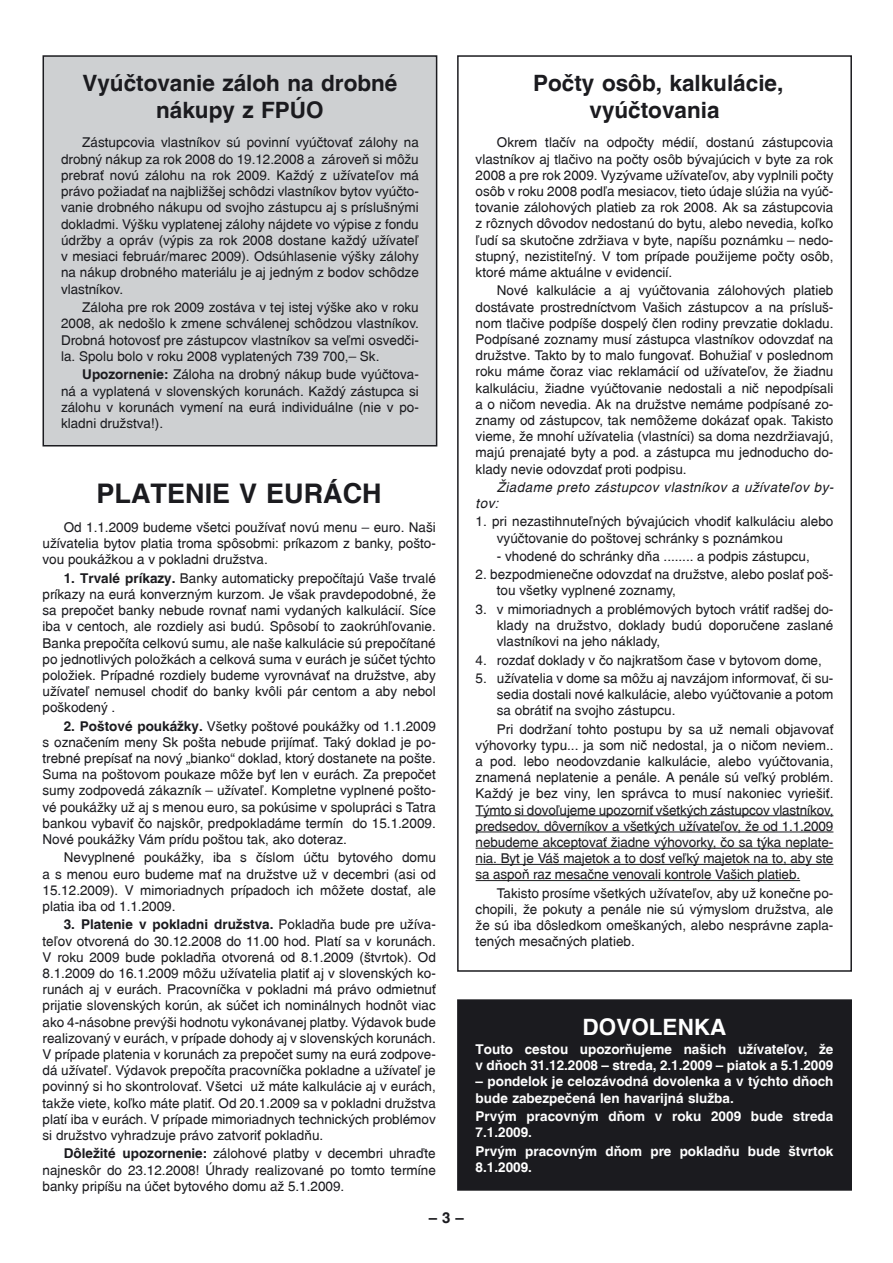
<style>
.page{position:relative;width:893px;height:1263px;background:#fff}
.page>*{position:absolute;margin:0;border:0;box-sizing:border-box;transform-origin:0 0}
.Cím_1{font:700 27px "Switzerland";color:#1b1b1f}
.Cím_2{font:700 22.5px/27px "Switzerland";color:#1b1b1f;text-align:center}
.Text{font:700 22.5px "Switzerland";color:#fff}
.Cím_2-2{font:700 15px "Switzerland";color:#1b1b1f}
.Text-2{font:13.5px/16.2px "Switzerland";color:#1b1b1f;text-align:justify}
.Felsorol_1{font:13.5px/16.2px "Switzerland";color:#1b1b1f}
.Text-3{font:700 13.5px/16.4px "Switzerland";color:#fff}
.Text-4{font:italic 13.5px/16.2px "Switzerland";letter-spacing:.03em;color:#1b1b1f}
.s1{font-weight:700}
</style>
<div class="page">
<hr style="left:476px;top:815px;width:357px;height:1px;background:#1b1b1f">
<hr style="left:476px;top:831px;width:357px;height:1px;background:#1b1b1f">
<hr style="left:476px;top:848px;width:357px;height:1px;background:#1b1b1f">
<hr style="left:476px;top:864px;width:357px;height:1px;background:#1b1b1f">
<hr style="left:476px;top:880px;width:324px;height:1px;background:#1b1b1f">
<div style="left:457px;top:55px;width:395px;height:917px;border:2px solid #1b1b1f"></div>
<div style="left:43px;top:56px;width:394px;height:390px;background:#ced0d2"></div>
<div style="left:43px;top:55px;width:394px;height:391px;border:2px solid #1b1b1f"></div>
<div style="left:458px;top:1000px;width:393px;height:190px;background:#1b1b1f"></div>
<div style="left:457px;top:999px;width:395px;height:192px;border:2px solid #1b1b1f"></div>
<p class="Cím_2" style="left:82px;top:70px;width:317px">Vyúčtovanie záloh na drobné nákupy z FPÚO</p>
<p class="Text-2" style="left:61px;top:135px;width:359px;text-indent:21px">Zástupcovia vlastníkov sú povinní vyúčtovať zálohy na drobný nákup za rok 2008 do 19.12.2008 a zároveň si môžu prebrať novú zálohu na rok 2009. Každý z užívateľov má právo požiadať na najbližšej schôdzi vlastníkov bytov vyúčto&shy;vanie drobného nákupu od svojho zástupcu aj s príslušnými dokladmi. Výšku vyplatenej zálohy nájdete vo výpise z fondu údržby a opráv (výpis za rok 2008 dostane každý užívateľ v mesiaci február/marec 2009). Odsúhlasenie výšky zálohy na nákup drobného materiálu je aj jedným z bodov schôdze vlastníkov.</p>
<p class="Text-2" style="left:61px;top:299px;width:359px;text-indent:21px">Záloha pre rok 2009 zostáva v tej istej výške ako v roku 2008, ak nedošlo k zmene schválenej schôdzou vlastníkov.<br>Drobná hotovosť pre zástupcov vlastníkov sa veľmi osvedči&shy;la. Spolu bolo v roku 2008 vyplatených 739 700,– Sk.</p>
<p class="Text-2" style="left:61px;top:366px;width:359px;text-indent:21px"><span class="s1">Upozornenie:</span> Záloha na drobný nákup bude vyúčtova&shy;ná a vyplatená v slovenských korunách. Každý zástupca si zálohu v korunách vymení na eurá individuálne (nie v po&shy;kladni družstva!).</p>
<p class="Cím_1" style="left:97px;top:477px;width:287px">PLATENIE V EURÁCH</p>
<p class="Text-2" style="left:43px;top:519px;width:395px;text-indent:21px">Od 1.1.2009 budeme všetci používať novú menu – euro. Naši užívatelia bytov platia troma spôsobmi: príkazom z banky, pošto&shy;vou poukážkou a v pokladni družstva.</p>
<p class="Text-2" style="left:43px;top:570px;width:395px;text-indent:21px"><span class="s1">1. Trvalé príkazy.</span> Banky automaticky prepočítajú Vaše trvalé príkazy na eurá konverzným kurzom. Je však pravdepodobné, že sa prepočet banky nebude rovnať nami vydaných kalkulácií. Síce iba v centoch, ale rozdiely asi budú. Spôsobí to zaokrúhľovanie.<br>Banka prepočíta celkovú sumu, ale naše kalkulácie sú prepočítané po jednotlivých položkách a celková suma v eurách je súčet týchto položiek. Prípadné rozdiely budeme vyrovnávať na družstve, aby užívateľ nemusel chodiť do banky kvôli pár centom a aby nebol poškodený .</p>
<p class="Text-2" style="left:43px;top:718px;width:395px;text-indent:21px"><span class="s1">2. Poštové poukážky.</span> Všetky poštové poukážky od 1.1.2009 s označením meny Sk pošta nebude prijímať. Taký doklad je po&shy;trebné prepísať na nový „bianko“ doklad, ktorý dostanete na pošte.<br>Suma na poštovom poukaze môže byť len v eurách. Za prepočet sumy zodpovedá zákazník – užívateľ. Kompletne vyplnené pošto&shy;vé poukážky už aj s menou euro, sa pokúsime v spolupráci s Tatra bankou vybaviť čo najskôr, predpokladáme termín do 15.1.2009.<br>Nové poukážky Vám prídu poštou tak, ako doteraz.</p>
<p class="Text-2" style="left:43px;top:849px;width:395px;text-indent:21px">Nevyplnené poukážky, iba s číslom účtu bytového domu a s menou euro budeme mať na družstve už v decembri (asi od 15.12.2009). V mimoriadnych prípadoch ich môžete dostať, ale platia iba od 1.1.2009.</p>
<p class="Text-2" style="left:43px;top:916px;width:395px;text-indent:21px"><span class="s1">3. Platenie v pokladni družstva.</span> Pokladňa bude pre užíva&shy;teľov otvorená do 30.12.2008 do 11.00 hod. Platí sa v korunách.<br>V roku 2009 bude pokladňa otvorená od 8.1.2009 (štvrtok). Od 8.1.2009 do 16.1.2009 môžu užívatelia platiť aj v slovenských ko&shy;runách aj v eurách. Pracovníčka v pokladni má právo odmietnuť prijatie slovenských korún, ak súčet ich nominálnych hodnôt viac ako 4-násobne prevýši hodnotu vykonávanej platby. Výdavok bude realizovaný v eurách, v prípade dohody aj v slovenských korunách.<br>V prípade platenia v korunách za prepočet sumy na eurá zodpove&shy;dá užívateľ. Výdavok prepočíta pracovníčka pokladne a užívateľ je povinný si ho skontrolovať. Všetci už máte kalkulácie aj v eurách, takže viete, koľko máte platiť. Od 20.1.2009 sa v pokladni družstva platí iba v eurách. V prípade mimoriadnych technických problémov si družstvo vyhradzuje právo zatvoriť pokladňu.</p>
<p class="Text-2" style="left:43px;top:1145px;width:395px;text-indent:21px"><span class="s1">Dôležité upozornenie:</span> zálohové platby v decembri uhraďte najneskôr do 23.12.2008! Úhrady realizované po tomto termíne banky pripíšu na účet bytového domu až 5.1.2009.</p>
<p class="Cím_2-2" style="left:429px;top:1208px;width:37px">– 3 –</p>
<p class="Cím_2" style="left:533px;top:70px;width:252px">Počty osôb, kalkulácie, vyúčtovania</p>
<p class="Text-2" style="left:476px;top:134px;width:359px;text-indent:21px">Okrem tlačív na odpočty médií, dostanú zástupcovia vlastníkov aj tlačivo na počty osôb bývajúcich v byte za rok 2008 a pre rok 2009. Vyzývame užívateľov, aby vyplnili počty osôb v roku 2008 podľa mesiacov, tieto údaje slúžia na vyúč&shy;tovanie zálohových platieb za rok 2008. Ak sa zástupcovia z rôznych dôvodov nedostanú do bytu, alebo nevedia, koľko ľudí sa skutočne zdržiava v byte, napíšu poznámku – nedo&shy;stupný, nezistiteľný. V tom prípade použijeme počty osôb, ktoré máme aktuálne v evidencií.</p>
<p class="Text-2" style="left:476px;top:282px;width:359px;text-indent:21px">Nové kalkulácie a aj vyúčtovania zálohových platieb dostávate prostredníctvom Vašich zástupcov a na prísluš&shy;nom tlačive podpíše dospelý člen rodiny prevzatie dokladu.<br>Podpísané zoznamy musí zástupca vlastníkov odovzdať na družstve. Takto by to malo fungovať. Bohužiaľ v poslednom roku máme čoraz viac reklamácií od užívateľov, že žiadnu kalkuláciu, žiadne vyúčtovanie nedostali a nič nepodpísali a o ničom nevedia. Ak na družstve nemáme podpísané zo&shy;znamy od zástupcov, tak nemôžeme dokázať opak. Takisto vieme, že mnohí užívatelia (vlastníci) sa doma nezdržiavajú, majú prenajaté byty a pod. a zástupca mu jednoducho do&shy;klady nevie odovzdať proti podpisu.</p>
<p class="Text-4" style="left:476px;top:479px;width:360px;text-indent:21px">Žiadame preto zástupcov vlastníkov a užívateľov by&shy;tov:</p>
<p class="Felsorol_1" style="left:497px;top:513px;width:338px;text-indent:-21px">1. pri nezastihnuteľných bývajúcich vhodiť kalkuláciu alebo vyúčtovanie do poštovej schránky s poznámkou</p>
<p class="Felsorol_1" style="left:497px;top:548px;width:314px">- vhodené do schránky dňa ........ a podpis zástupcu,</p>
<p class="Felsorol_1" style="left:497px;top:566px;width:338px;text-indent:-21px">2. bezpodmienečne odovzdať na družstve, alebo poslať poš&shy;tou všetky vyplnené zoznamy,</p>
<p class="Felsorol_1" style="left:497px;top:601px;width:338px;text-align:justify;text-indent:-21px">3. v mimoriadnych a problémových bytoch vrátiť radšej do&shy;klady na družstvo, doklady budú doporučene zaslané vlastníkovi na jeho náklady,</p>
<p class="Felsorol_1" style="left:476px;top:652px;width:348px">4. rozdať doklady v čo najkratšom čase v bytovom dome,</p>
<p class="Felsorol_1" style="left:497px;top:670px;width:338px;text-align:justify;text-indent:-21px">5. užívatelia v dome sa môžu aj navzájom informovať, či su&shy;sedia dostali nové kalkulácie, alebo vyúčtovanie a potom sa obrátiť na svojho zástupcu.</p>
<p class="Text-2" style="left:476px;top:721px;width:359px;text-indent:21px">Pri dodržaní tohto postupu by sa už nemali objavovať výhovorky typu... ja som nič nedostal, ja o ničom neviem.. a pod. lebo neodovzdanie kalkulácie, alebo vyúčtovania, znamená neplatenie a penále. A penále sú veľký problém.<br>Každý je bez viny, len správca to musí nakoniec vyriešiť.<br>Týmto si dovoľujeme upozorniť všetkých zástupcov vlastníkov, predsedov, dôverníkov a všetkých užívateľov, že od 1.1.2009 nebudeme akceptovať žiadne výhovorky, čo sa týka neplate&shy;nia. Byt je Váš majetok a to dosť veľký majetok na to, aby ste sa aspoň raz mesačne venovali kontrole Vašich platieb.</p>
<p class="Text-2" style="left:476px;top:885px;width:359px;text-indent:21px">Takisto prosíme všetkých užívateľov, aby už konečne po&shy;chopili, že pokuty a penále nie sú výmyslom družstva, ale že sú iba dôsledkom omeškaných, alebo nesprávne zapla&shy;tených mesačných platieb.</p>
<p class="Text" style="left:583px;top:1014px;width:145px">DOVOLENKA</p>
<p class="Text-3" style="left:476px;top:1041px;width:359px">Touto cestou upozorňujeme našich užívateľov, že v dňoch 31.12.2008 – streda, 2.1.2009 – piatok a 5.1.2009</p>
<p class="Text-3" style="left:476px;top:1073px;width:359px">– pondelok je celozávodná dovolenka a v týchto dňoch bude zabezpečená len havarijná služba.</p>
<p class="Text-3" style="left:476px;top:1108px;width:359px">Prvým pracovným dňom v roku 2009 bude streda<br>7.1.2009.</p>
<p class="Text-3" style="left:476px;top:1143px;width:359px">Prvým pracovným dňom pre pokladňu bude štvrtok<br>8.1.2009.</p>
</div>
